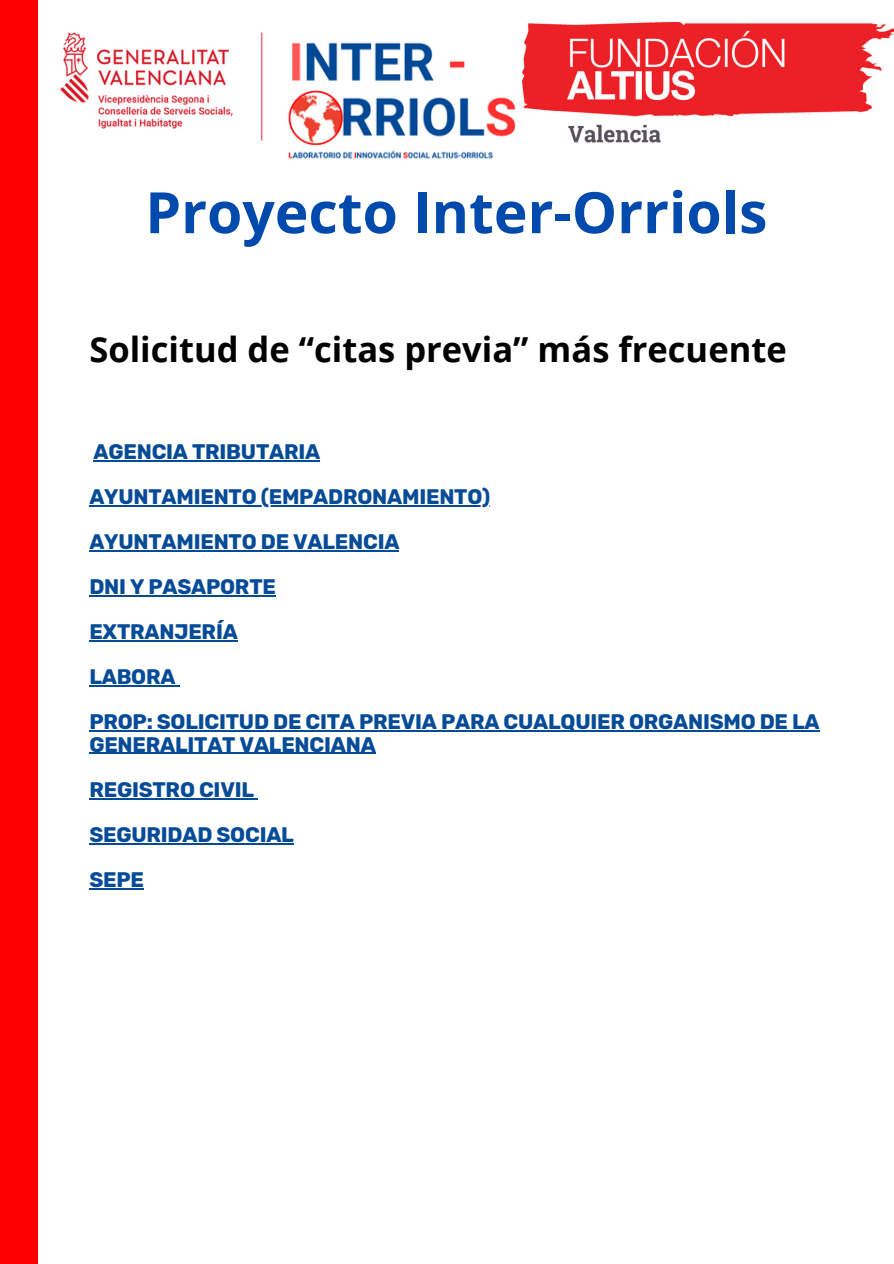
<style>
.page{position:relative;width:894px;height:1264px;background:#fff}
.page>*{position:absolute;margin:0;border:0;box-sizing:border-box;transform-origin:0 0}
.t1{font:700 57px "Open Sans";color:#004aad}
.t2{font:700 34.5px "Open Sans";color:#000}
.t3{font:700 21px/22.5px "Rubik";letter-spacing:-.01em;color:#064b97}
</style>
<div class="page">
<div style="left:0;top:0;width:38px;height:1263px;background:#f00"></div>
<img style="left:288px;top:42px;width:228px;height:117px">
<img style="left:522px;top:23px;width:371px;height:120px">
<img style="left:60px;top:32px;width:203px;height:109px">
<hr style="left:93px;top:460px;width:227px;height:1px;background:#064b97">
<hr style="left:89px;top:505px;width:401px;height:1px;background:#064b97">
<hr style="left:89px;top:550px;width:310px;height:1px;background:#064b97">
<hr style="left:89px;top:595px;width:187px;height:1px;background:#064b97">
<hr style="left:89px;top:640px;width:148px;height:1px;background:#064b97">
<hr style="left:89px;top:685px;width:86px;height:1px;background:#064b97">
<hr style="left:89px;top:730px;width:730px;height:1px;background:#064b97">
<hr style="left:89px;top:753px;width:286px;height:1px;background:#064b97">
<hr style="left:89px;top:798px;width:165px;height:1px;background:#064b97">
<hr style="left:89px;top:843px;width:204px;height:1px;background:#064b97">
<hr style="left:89px;top:888px;width:55px;height:1px;background:#064b97">
<p class="t1" style="left:145px;top:172px;width:623px">Proyecto Inter-Orriols</p>
<p class="t2" style="left:89px;top:324px;width:698px">Solicitud de “citas previa” más frecuente</p>
<p class="t3" style="left:93px;top:440px;width:228px">AGENCIA TRIBUTARIA</p>
<p class="t3" style="left:89px;top:485px;width:402px">AYUNTAMIENTO (EMPADRONAMIENTO)</p>
<p class="t3" style="left:89px;top:530px;width:311px">AYUNTAMIENTO DE VALENCIA</p>
<p class="t3" style="left:89px;top:575px;width:188px">DNI Y PASAPORTE</p>
<p class="t3" style="left:89px;top:620px;width:150px">EXTRANJERÍA</p>
<p class="t3" style="left:89px;top:665px;width:88px">LABORA</p>
<p class="t3" style="left:89px;top:710px;width:731px">PROP: SOLICITUD DE CITA PREVIA PARA CUALQUIER ORGANISMO DE LA<br>GENERALITAT VALENCIANA</p>
<p class="t3" style="left:89px;top:778px;width:166px">REGISTRO CIVIL</p>
<p class="t3" style="left:89px;top:823px;width:206px">SEGURIDAD SOCIAL</p>
<p class="t3" style="left:89px;top:868px;width:56px">SEPE</p>
</div>
